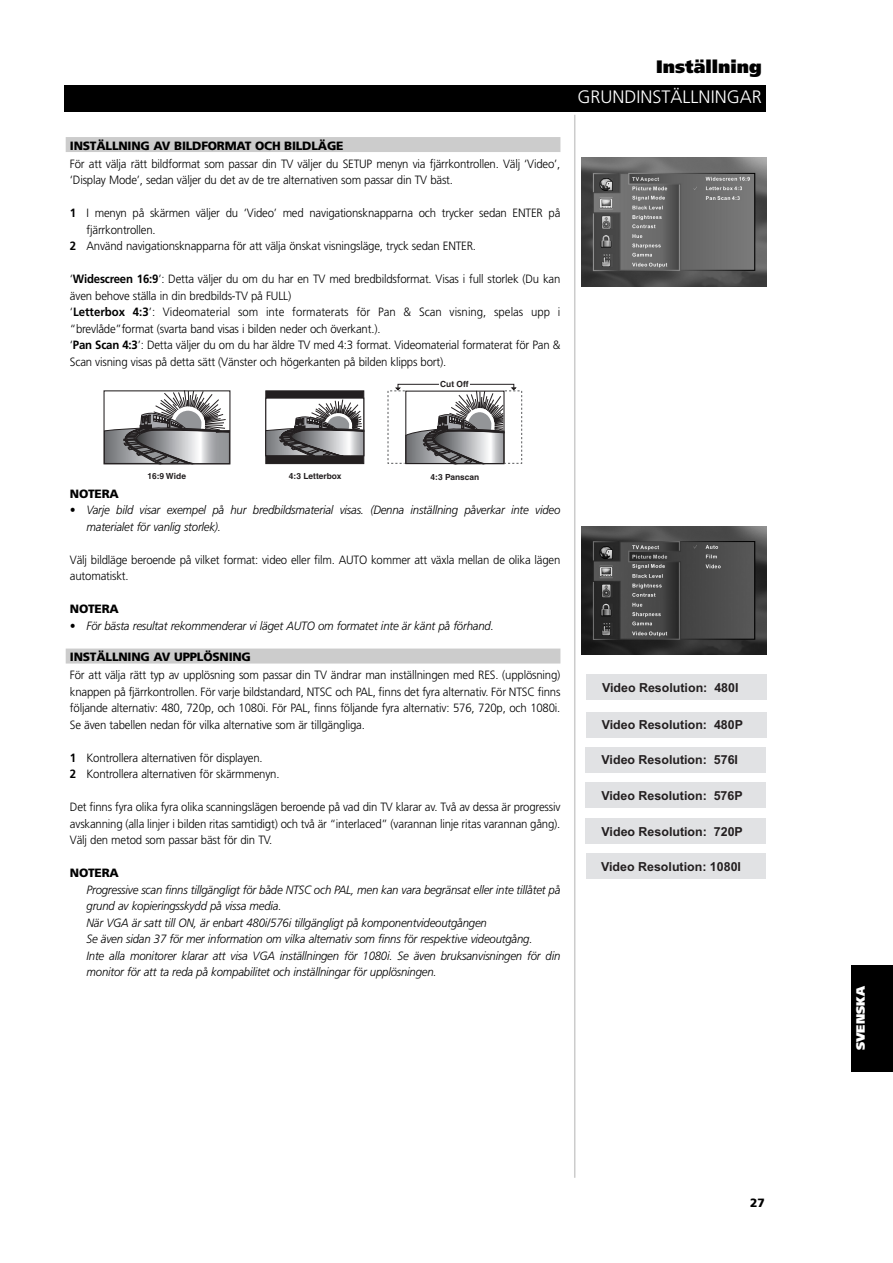
<style>
.page{position:relative;width:893px;height:1263px;background:#fff}
.page>*{position:absolute;margin:0;border:0;box-sizing:border-box;transform-origin:0 0}
.t1{font:300 18px "Frutiger";color:#fff}
.t2{font:900 18px "Frutiger";color:#000}
.t3{font:700 12.45px "Arial";color:#231f20}
.t4{font:300 12px/16.5px "Frutiger";letter-spacing:-.015em;color:#000;scale:.95 1}
.t5{font:italic 300 12px/16.5px "Frutiger";letter-spacing:-.015em;color:#000;scale:.95 1}
.t6{font:900 12px "Frutiger";letter-spacing:-.02em;color:#000}
.t7{font:900 12px "Frutiger";color:#fff}
.t8{font:700 8.4px "Helvetica";color:#231f20}
.s1{font-weight:700}
</style>
<div class="page">
<hr style="left:574px;top:115px;width:1px;height:1063px;background:#ccc">
<div style="left:851px;top:965px;width:41px;height:106px;background:#000"></div>
<div style="left:66px;top:137px;width:494px;height:15px;background:#ccc"></div>
<div style="left:66px;top:649px;width:494px;height:15px;background:#ccc"></div>
<div style="left:64px;top:85px;width:702px;height:27px;background:#000"></div>
<svg style="left:104px;top:390px;width:127px;height:74px"></svg>
<div style="left:266px;top:391px;width:98px;height:73px;background:#231f20"></div>
<div style="left:265px;top:390px;width:99px;height:74px;border:1px solid #231f20"></div>
<svg style="left:265px;top:399px;width:99px;height:57px"></svg>
<svg style="left:387px;top:384px;width:135px;height:80px"></svg>
<img style="left:581px;top:158px;width:185px;height:129px">
<div style="left:586px;top:675px;width:180px;height:25px;background:#e1e2e4"></div>
<img style="left:581px;top:526px;width:185px;height:129px">
<div style="left:586px;top:712px;width:180px;height:25px;background:#e1e2e4"></div>
<div style="left:585px;top:747px;width:181px;height:25px;background:#e1e2e4"></div>
<div style="left:585px;top:782px;width:181px;height:26px;background:#e1e2e4"></div>
<div style="left:585px;top:819px;width:181px;height:25px;background:#e1e2e4"></div>
<div style="left:586px;top:853px;width:180px;height:25px;background:#e1e2e4"></div>
<p class="t6" style="left:70px;top:141px;width:275px">INSTÄLLNING AV BILDFORMAT OCH BILDLÄGE</p>
<p class="t4" style="left:70px;top:156px;width:518px">För att välja rätt bildformat som passar din TV väljer du SETUP menyn via fjärrkontrollen. Välj ‘Video’, ‘Display Mode’, sedan väljer du det av de tre alternativen som passar din TV bäst.</p>
<p class="t4" style="left:70px;top:206px;width:518px"><span class="s1">1</span> I menyn på skärmen väljer du ‘Video’ med navigationsknapparna och trycker sedan ENTER på</p>
<p class="t4" style="left:87px;top:222px;width:74px">fjärrkontrollen.</p>
<p class="t4" style="left:70px;top:239px;width:429px"><span class="s1">2</span> Använd navigationsknapparna för att välja önskat visningsläge, tryck sedan ENTER.</p>
<p class="t4" style="left:70px;top:272px;width:518px">‘<span class="s1">Widescreen 16:9</span>’: Detta väljer du om du har en TV med bredbildsformat. Visas i full storlek (Du kan även behove ställa in din bredbilds-TV på FULL)<br>‘<span class="s1">Letterbox 4:3</span>’: Videomaterial som inte formaterats för Pan &amp; Scan visning, spelas upp i “brevlåde”format (svarta band visas i bilden neder och överkant.).<br>‘<span class="s1">Pan Scan 4:3</span>’: Detta väljer du om du har äldre TV med 4:3 format. Videomaterial formaterat för Pan &amp; Scan visning visas på detta sätt (Vänster och högerkanten på bilden klipps bort).</p>
<p class="t8" style="left:440px;top:381px;width:30px">Cut Off</p>
<h1 class="t2" style="left:656px;top:60px;width:107px">Inställning</h1>
<h1 class="t1" style="left:577px;top:90px;width:186px">GRUNDINSTÄLLNINGAR</h1>
<p class="t8" style="left:289px;top:473px;width:54px">4:3 Letterbox</p>
<p class="t8" style="left:147px;top:473px;width:40px">16:9 Wide</p>
<p class="t8" style="left:430px;top:474px;width:50px">4:3 Panscan</p>
<p class="t6" style="left:70px;top:489px;width:50px">NOTERA</p>
<p class="t5" style="left:87px;top:503px;width:500px;text-indent:-17px">• Varje bild visar exempel på hur bredbildsmaterial visas. (Denna inställning påverkar inte video materialet för vanlig storlek).</p>
<p class="t4" style="left:70px;top:552px;width:518px">Välj bildläge beroende på vilket format: video eller film. AUTO kommer att växla mellan de olika lägen automatiskt.</p>
<p class="t6" style="left:70px;top:604px;width:50px">NOTERA</p>
<p class="t5" style="left:70px;top:618px;width:447px">• För bästa resultat rekommenderar vi läget AUTO om formatet inte är känt på förhand.</p>
<p class="t6" style="left:70px;top:652px;width:182px">INSTÄLLNING AV UPPLÖSNING</p>
<p class="t4" style="left:70px;top:668px;width:518px;text-align:justify">För att välja rätt typ av upplösning som passar din TV ändrar man inställningen med RES. (upplösning) knappen på fjärrkontrollen. För varje bildstandard, NTSC och PAL, finns det fyra alternativ. För NTSC finns följande alternativ: 480, 720p, och 1080i. För PAL, finns följande fyra alternativ: 576, 720p, och 1080i.<br>Se även tabellen nedan för vilka alternative som är tillgängliga.</p>
<p class="t4" style="left:70px;top:750px;width:222px"><span class="s1">1</span> Kontrollera alternativen för displayen.<br><span class="s1">2</span> Kontrollera alternativen för skärmmenyn.</p>
<p class="t4" style="left:70px;top:800px;width:518px;text-align:justify">Det finns fyra olika fyra olika scanningslägen beroende på vad din TV klarar av. Två av dessa är progressiv avskanning (alla linjer i bilden ritas samtidigt) och två är “interlaced” (varannan linje ritas varannan gång).<br>Välj den metod som passar bäst för din TV.</p>
<p class="t6" style="left:70px;top:868px;width:50px">NOTERA</p>
<p class="t5" style="left:87px;top:882px;width:500px">Progressive scan finns tillgängligt för både NTSC och PAL, men kan vara begränsat eller inte tillåtet på grund av kopieringsskydd på vissa media.<br>När VGA är satt till ON, är enbart 480i/576i tillgängligt på komponentvideoutgången<br>Se även sidan 37 för mer information om vilka alternativ som finns för respektive videoutgång.<br>Inte alla monitorer klarar att visa VGA inställningen för 1080i. Se även bruksanvisningen för din monitor för att ta reda på kompabilitet och inställningar för upplösningen.</p>
<p class="t3" style="left:602px;top:681px;width:138px">Video Resolution: 480I</p>
<p class="t3" style="left:601px;top:717px;width:143px">Video Resolution: 480P</p>
<p class="t3" style="left:601px;top:753px;width:138px">Video Resolution: 576I</p>
<p class="t3" style="left:601px;top:788px;width:143px">Video Resolution: 576P</p>
<p class="t3" style="left:601px;top:824px;width:143px">Video Resolution: 720P</p>
<p class="t3" style="left:601px;top:859px;width:141px">Video Resolution: 1080I</p>
<p class="t6" style="left:750px;top:1198px;width:16px">27</p>
<p class="t7" style="left:855px;top:1050px;width:66px;rotate:-90deg">SVENSKA</p>
</div>
